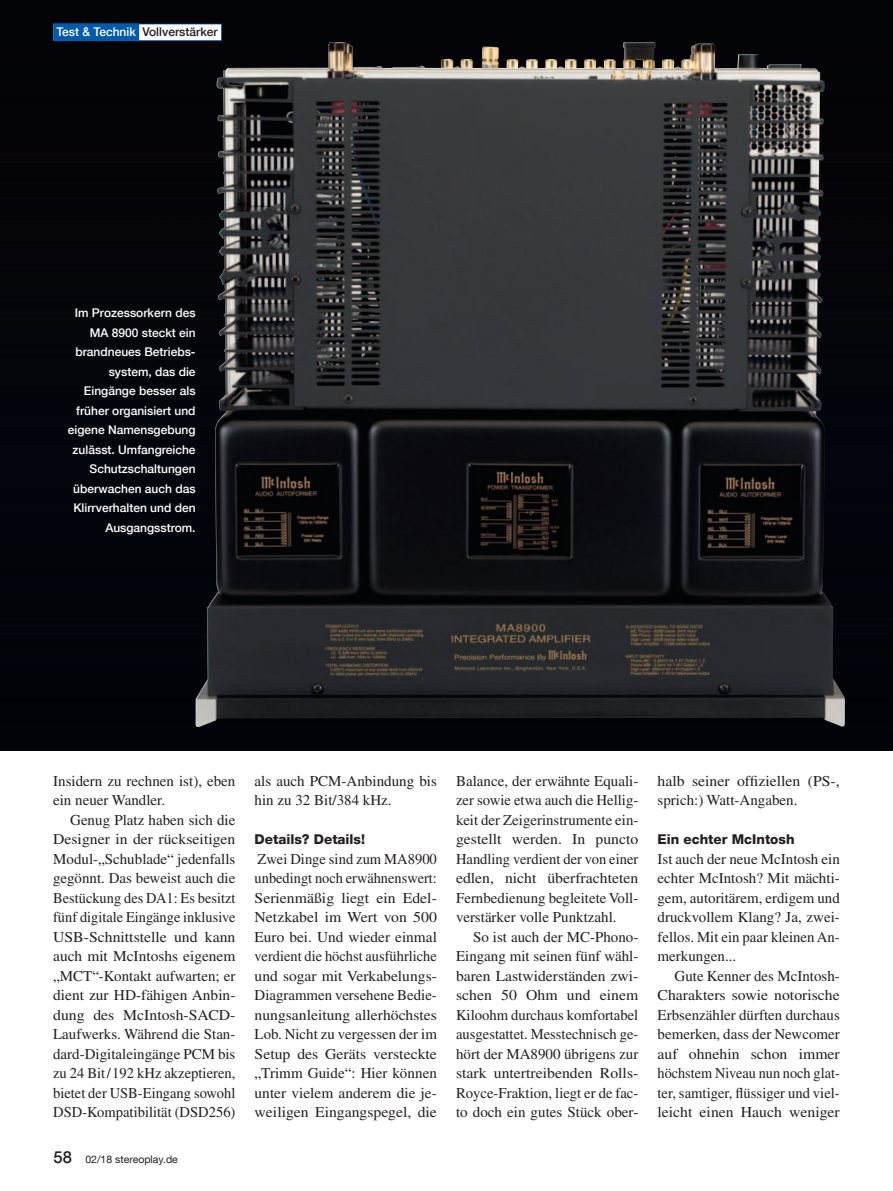
<style>
.page{position:relative;width:893px;height:1191px;background:#fff}
.page>*{position:absolute;margin:0;border:0;box-sizing:border-box;transform-origin:0 0}
._006_Body_4mm{font:15px/19.5px "Times LT Std";color:#231f20;text-align:justify}
._007a_Body_0mm{font:15px/19.5px "Times LT Std";color:#231f20;text-align:justify}
._006_Body_4mm-2{font:15px/19.5px "Times LT Std";color:#231f20;scale:1.05 1}
._007_Zwiti{font:800 13.5px "Helvetica Neue LT Com";color:#231f20}
._010_Bu{font:500 12px/19.5px "Helvetica Neue LT Com";color:#fff;text-align:right}
.t1{font:500 12px "Helvetica Neue LT Com";color:#231f20}
.t2{font:10.5px "Helvetica Neue LT Com";color:#231f20}
.s1{color:#fff}
.s2{font-weight:500;font-size:16.5px}
</style>
<div class="page">
<img style="left:0;top:0;width:893px;height:751px">
<img style="left:217px;top:42px;width:437px;height:132px">
<svg style="left:139px;top:24px;width:83px;height:17px"></svg>
<div style="left:53px;top:24px;width:168px;height:16px;background:#fff"></div>
<div style="left:53px;top:24px;width:86px;height:17px;background:#015aaa"></div>
<p class="t1" style="left:56px;top:25px;width:163px"><span class="s1">Test &amp; Technik</span> Vollverstärker</p>
<p class="_010_Bu" style="left:68px;top:303px;width:129px">Im Prozessorkern des<br>MA 8900 steckt ein brandneues Betriebs&shy;system, das die<br>Eingänge besser als früher organisiert und eigene Namensgebung zulässt. Umfangreiche<br>Schutzschaltungen überwachen auch das<br>Klirrverhalten und den<br>Ausgangsstrom.</p>
<p class="_006_Body_4mm" style="left:53px;top:770px;width:184px">Insidern zu rechnen ist), eben ein neuer Wandler.</p>
<p class="_006_Body_4mm" style="left:53px;top:809px;width:184px;text-indent:17px">Genug Platz haben sich die Designer in der rückseitigen Modul-„Schublade“ jedenfalls gegönnt. Das beweist auch die Bestückung des DA1: Es besitzt fünf digitale Eingänge inklusive USB-Schnittstelle und kann auch mit McIntoshs eigenem „MCT“-Kontakt aufwarten; er dient zur HD-fähigen Anbin&shy;dung des McIntosh-SACD-Laufwerks. Während die Stan&shy;dard-Digitaleingänge PCM bis zu 24 Bit/192 kHz akzeptieren, bietet der USB-Eingang sowohl DSD-Kompatibilität (DSD256)</p>
<p class="t2" style="left:54px;top:1152px;width:126px"><span class="s2">58</span> 02/18 stereoplay.de</p>
<p class="_006_Body_4mm" style="left:255px;top:770px;width:184px">als auch PCM-Anbindung bis hin zu 32 Bit/384 kHz.</p>
<p class="_007_Zwiti" style="left:255px;top:831px;width:112px">Details? Details!</p>
<p class="_007a_Body_0mm" style="left:255px;top:848px;width:184px">Zwei Dinge sind zum MA8900 unbedingt noch erwähnenswert:<br>Serienmäßig liegt ein Edel-Netzkabel im Wert von 500<br>Euro bei. Und wieder einmal verdient die höchst ausführliche und sogar mit Verkabelungs-Diagrammen versehene Bedie&shy;nungsanleitung allerhöchstes Lob. Nicht zu vergessen der im Setup des Geräts versteckte „Trimm Guide“: Hier können unter vielem anderem die je&shy;weiligen Eingangspegel, die</p>
<p class="_007a_Body_0mm" style="left:456px;top:770px;width:184px">Balance, der erwähnte Equali&shy;zer sowie etwa auch die Hellig&shy;keit der Zeigerinstrumente ein&shy;gestellt werden. In puncto Handling verdient der von einer edlen, nicht überfrachteten Fernbedienung begleitete Voll&shy;verstärker volle Punktzahl.</p>
<p class="_006_Body_4mm" style="left:456px;top:926px;width:184px;text-indent:17px">So ist auch der MC-Phono-Eingang mit seinen fünf wähl&shy;baren Lastwiderständen zwi&shy;schen 50 Ohm und einem Kiloohm durchaus komfortabel ausgestattet. Messtechnisch ge&shy;hört der MA8900 übrigens zur stark untertreibenden Rolls-Royce-Fraktion, liegt er de fac&shy;to doch ein gutes Stück ober-</p>
<p class="_006_Body_4mm-2" style="left:657px;top:770px;width:175px">halb seiner offiziellen (PS-, sprich:) Watt-Angaben.</p>
<p class="_007_Zwiti" style="left:657px;top:831px;width:139px">Ein echter McIntosh</p>
<p class="_007a_Body_0mm" style="left:657px;top:848px;width:184px">Ist auch der neue McIntosh ein echter McIntosh? Mit mächti&shy;gem, autoritärem, erdigem und druckvollem Klang? Ja, zwei&shy;fellos. Mit ein paar kleinen An&shy;merkungen...</p>
<p class="_006_Body_4mm" style="left:657px;top:965px;width:184px;text-indent:17px">Gute Kenner des McIntosh-Charakters sowie notorische Erbsenzähler dürften durchaus bemerken, dass der Newcomer auf ohnehin schon immer höchstem Niveau nun noch glat&shy;ter, samtiger, flüssiger und viel&shy;leicht einen Hauch weniger</p>
</div>
